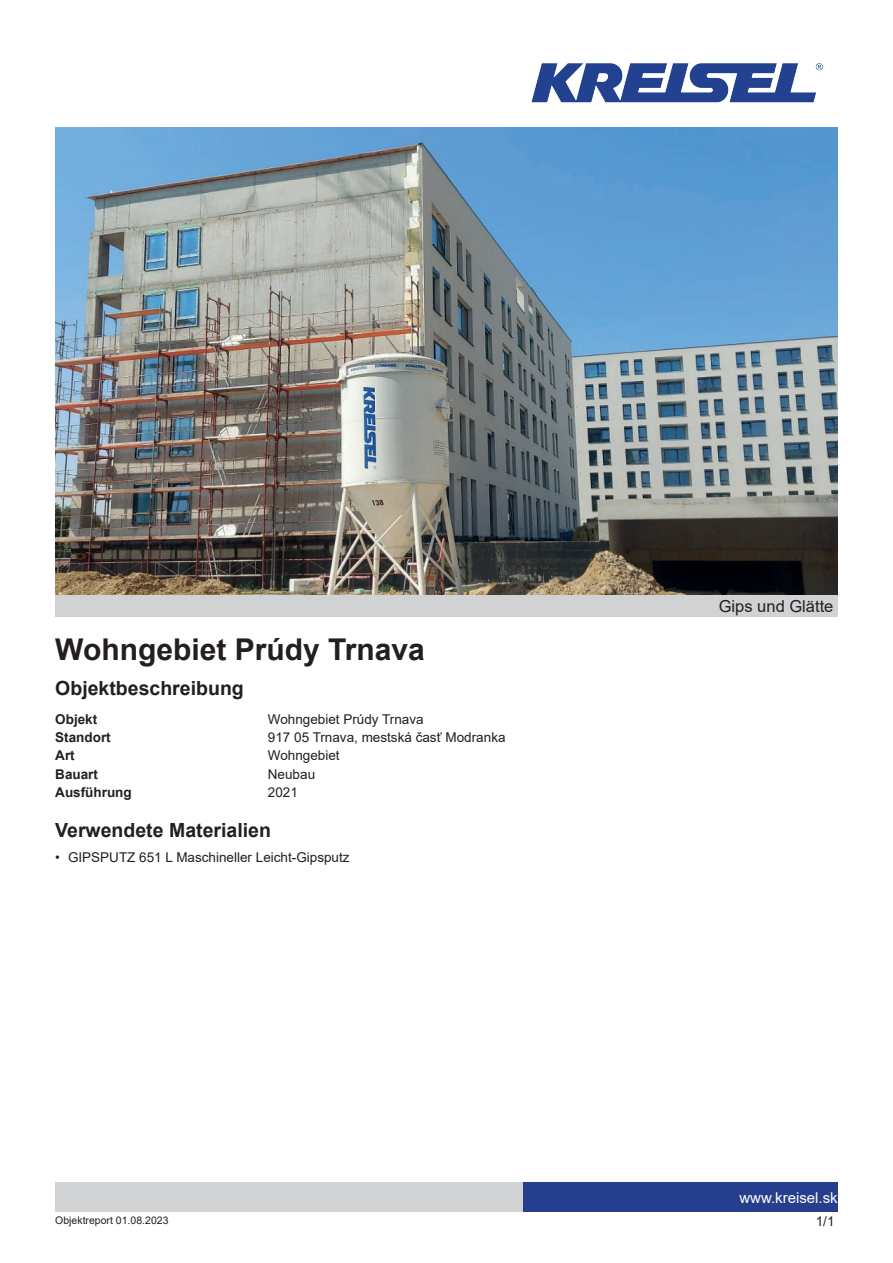
<style>
.page{position:relative;width:893px;height:1263px;background:#fff}
.page>*{position:absolute;margin:0;border:0;box-sizing:border-box;transform-origin:0 0}
.t1{font:700 30px "Arial";color:#231f20}
.t2{font:700 19.5px "Arial";color:#231f20}
.t3{font:16.5px "Arial";color:#231f20}
.t4{font:15px "Arial";color:#fff}
.t5{font:13.5px "Arial";color:#231f20}
.t6{font:700 13.5px "Arial";color:#231f20}
.t7{font:10.5px "Arial";color:#231f20}
</style>
<div class="page">
<div style="left:523px;top:1182px;width:315px;height:30px;background:#253f8e"></div>
<div style="left:55px;top:1182px;width:468px;height:30px;background:#d1d2d4"></div>
<img style="left:531px;top:63px;width:292px;height:40px">
<img style="left:55px;top:128px;width:783px;height:467px">
<div style="left:55px;top:595px;width:783px;height:22px;background:#d1d2d4"></div>
<h1 class="t1" style="left:55px;top:628px;width:371px">Wohngebiet Prúdy Trnava</h1>
<h2 class="t2" style="left:55px;top:675px;width:190px">Objektbeschreibung</h2>
<p class="t6" style="left:55px;top:709px;width:44px">Objekt</p>
<p class="t5" style="left:268px;top:710px;width:157px">Wohngebiet Prúdy Trnava</p>
<p class="t6" style="left:55px;top:728px;width:57px">Standort</p>
<p class="t5" style="left:268px;top:728px;width:239px">917 05 Trnava, mestská časť Modranka</p>
<p class="t6" style="left:55px;top:746px;width:21px">Art</p>
<p class="t5" style="left:268px;top:746px;width:73px">Wohngebiet</p>
<p class="t6" style="left:55px;top:764px;width:44px">Bauart</p>
<p class="t5" style="left:268px;top:765px;width:49px">Neubau</p>
<p class="t6" style="left:55px;top:783px;width:78px">Ausführung</p>
<p class="t5" style="left:268px;top:783px;width:32px">2021</p>
<h2 class="t2" style="left:55px;top:816px;width:217px">Verwendete Materialien</h2>
<p class="t5" style="left:55px;top:847px;width:296px">• GIPSPUTZ 651 L Maschineller Leicht-Gipsputz</p>
<p class="t7" style="left:55px;top:1213px;width:115px">Objektreport 01.08.2023</p>
<p class="t3" style="left:719px;top:595px;width:116px">Gips und Glätte</p>
<p class="t4" style="left:739px;top:1187px;width:100px">www.kreisel.sk</p>
<p class="t5" style="left:816px;top:1212px;width:20px">1/1</p>
</div>
